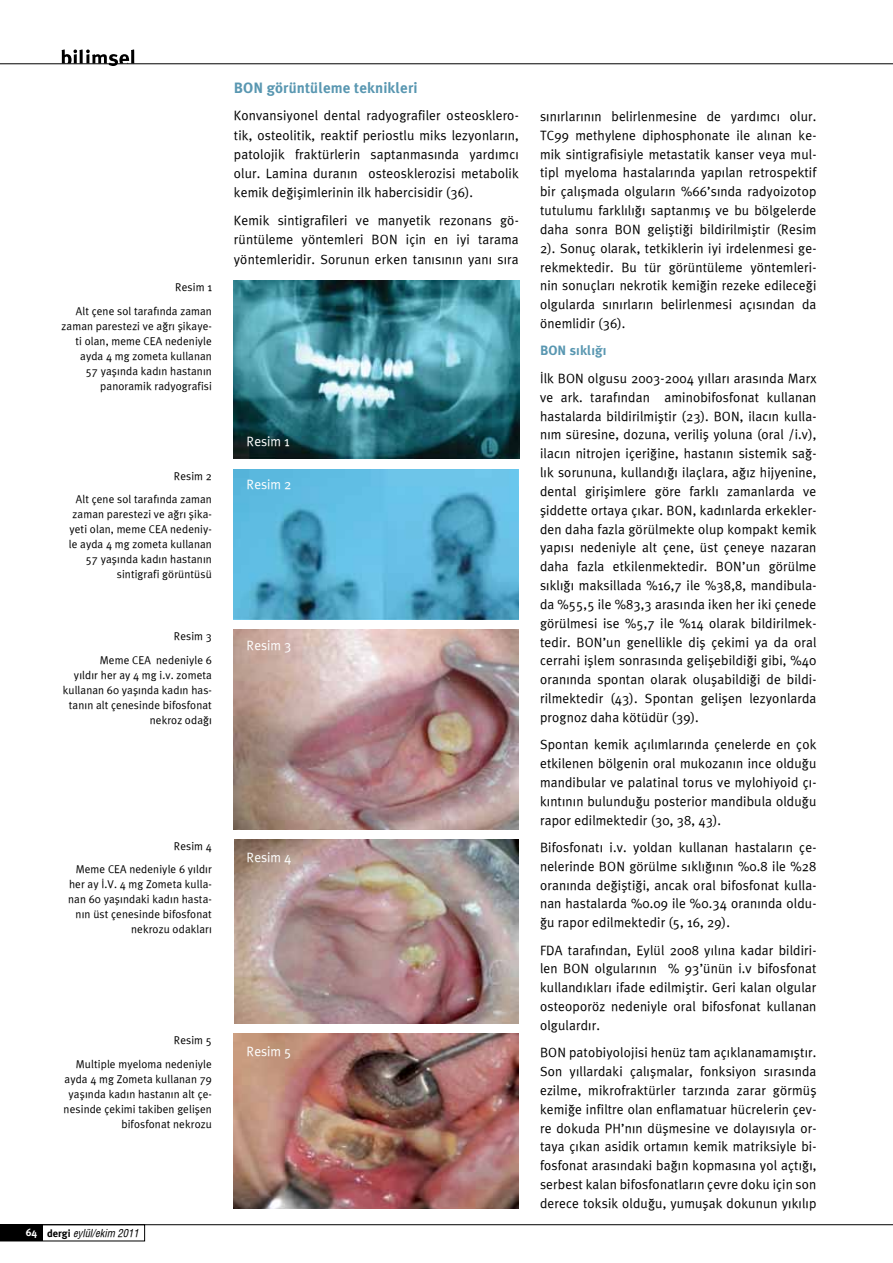
<style>
.page{position:relative;width:893px;height:1263px;background:#fff}
.page>*{position:absolute;margin:0;border:0;box-sizing:border-box;transform-origin:0 0}
.t1{font:15px "Meta Plus Bold Roman Ti";letter-spacing:.01em;color:#5997b1}
.t2{font:13.5px/18.9px "Meta Plus X Normal";letter-spacing:.01em;color:#000;text-align:justify}
.t3{font:13.5px "Meta Plus X Normal";color:#fff}
.t4{font:13.5px "Meta Plus Bold Roman Ti";letter-spacing:.01em;color:#5997b1}
.t5{font:11.25px/15px "Meta Plus X Normal";letter-spacing:.01em;color:#000;text-align:right}
.t6{font:italic 10.5px "Helvetica Condensed X Book";color:#000}
.s1{font-family:"Meta Plus Bold Roman Ti";font-style:normal;color:#fff}
.s2{font-family:"Meta Plus Bold Roman Ti";font-style:normal}
</style>
<div class="page">
<svg style="left:43px;top:1225px;width:102px;height:16px"></svg>
<div style="left:0;top:1225px;width:43px;height:16px;background:#000"></div>
<hr style="left:0;top:63px;width:893px;height:1px;background:#000">
<hr style="left:0;top:1224px;width:893px;height:1px;background:#000">
<svg style="left:62px;top:49px;width:72px;height:17px"></svg>
<img style="left:234px;top:469px;width:285px;height:150px">
<img style="left:234px;top:630px;width:285px;height:199px">
<img style="left:234px;top:839px;width:285px;height:184px">
<img style="left:234px;top:1034px;width:284px;height:174px">
<img style="left:234px;top:281px;width:285px;height:178px">
<p class="t5" style="left:76px;top:275px;width:138px;line-height:23.5px">Resim 1<br>Alt çene sol tarafında zaman</p>
<p class="t5" style="left:62px;top:318px;width:152px">zaman parestezi ve ağrı şikaye&shy;ti olan, meme CEA nedeniyle ayda 4 mg zometa kullanan<br>57 yaşında kadın hastanın panoramik radyografisi</p>
<p class="t5" style="left:76px;top:464px;width:138px;line-height:23.5px">Resim 2<br>Alt çene sol tarafında zaman</p>
<p class="t5" style="left:69px;top:507px;width:145px">zaman parestezi ve ağrı şika&shy;yeti olan, meme CEA nedeniy&shy;le ayda 4 mg zometa kullanan<br>57 yaşında kadın hastanın sintigrafi görüntüsü</p>
<p class="t5" style="left:100px;top:624px;width:114px;line-height:23.5px">Resim 3<br>Meme CEA nedeniyle 6</p>
<p class="t5" style="left:63px;top:667px;width:151px">yıldır her ay 4 mg i.v. zometa kullanan 60 yaşında kadın has&shy;tanın alt çenesinde bifosfonat nekroz odağı</p>
<p class="t5" style="left:76px;top:834px;width:138px;line-height:23.5px">Resim 4<br>Meme CEA nedeniyle 6 yıldır</p>
<p class="t5" style="left:68px;top:876px;width:145px">her ay İ.V. 4 mg Zometa kulla&shy;nan 60 yaşındaki kadın hasta&shy;nın üst çenesinde bifosfonat nekrozu odakları</p>
<p class="t5" style="left:76px;top:1028px;width:138px;line-height:23.5px">Resim 5<br>Multiple myeloma nedeniyle</p>
<p class="t5" style="left:64px;top:1071px;width:150px">ayda 4 mg Zometa kullanan 79 yaşında kadın hastanın alt çe&shy;nesinde çekimi takiben gelişen bifosfonat nekrozu</p>
<p class="t6" style="left:26px;top:1226px;width:114px"><span class="s1">64</span> <span class="s2">dergi</span> eylül/ekim 2011</p>
<p class="t1" style="left:234px;top:79px;width:185px">BON görüntüleme teknikleri</p>
<p class="t2" style="left:234px;top:106px;width:286px">Konvansiyonel dental radyografiler osteosklero&shy;tik, osteolitik, reaktif periostlu miks lezyonların, patolojik fraktürlerin saptanmasında yardımcı olur. Lamina duranın osteosklerozisi metabolik kemik değişimlerinin ilk habercisidir (36).</p>
<p class="t2" style="left:234px;top:211px;width:286px">Kemik sintigrafileri ve manyetik rezonans gö&shy;rüntüleme yöntemleri BON için en iyi tarama yöntemleridir. Sorunun erken tanısının yanı sıra</p>
<p class="t3" style="left:247px;top:433px;width:45px">Resim 1</p>
<p class="t3" style="left:247px;top:477px;width:46px">Resim 2</p>
<p class="t3" style="left:247px;top:637px;width:46px">Resim 3</p>
<p class="t3" style="left:247px;top:849px;width:46px">Resim 4</p>
<p class="t3" style="left:247px;top:1044px;width:46px">Resim 5</p>
<p class="t2" style="left:540px;top:107px;width:278px">sınırlarının belirlenmesine de yardımcı olur.<br>TC99 methylene diphosphonate ile alınan ke&shy;mik sintigrafisiyle metastatik kanser veya mul&shy;tipl myeloma hastalarında yapılan retrospektif bir çalışmada olguların %66’sında radyoizotop tutulumu farklılığı saptanmış ve bu bölgelerde daha sonra BON geliştiği bildirilmiştir (Resim 2). Sonuç olarak, tetkiklerin iyi irdelenmesi ge&shy;rekmektedir. Bu tür görüntüleme yöntemleri&shy;nin sonuçları nekrotik kemiğin rezeke edileceği olgularda sınırların belirlenmesi açısından da önemlidir (36).</p>
<p class="t4" style="left:540px;top:343px;width:68px">BON sıklığı</p>
<p class="t2" style="left:540px;top:368px;width:278px">İlk BON olgusu 2003-2004 yılları arasında Marx ve ark. tarafından aminobifosfonat kullanan hastalarda bildirilmiştir (23). BON, ilacın kulla&shy;nım süresine, dozuna, veriliş yoluna (oral /i.v), ilacın nitrojen içeriğine, hastanın sistemik sağ&shy;lık sorununa, kullandığı ilaçlara, ağız hijyenine, dental girişimlere göre farklı zamanlarda ve şiddette ortaya çıkar. BON, kadınlarda erkekler&shy;den daha fazla görülmekte olup kompakt kemik yapısı nedeniyle alt çene, üst çeneye nazaran daha fazla etkilenmektedir. BON’un görülme sıklığı maksillada %16,7 ile %38,8, mandibula&shy;da %55,5 ile %83,3 arasında iken her iki çenede görülmesi ise %5,7 ile %14 olarak bildirilmek&shy;tedir. BON’un genellikle diş çekimi ya da oral cerrahi işlem sonrasında gelişebildiği gibi, %40 oranında spontan olarak oluşabildiği de bildi&shy;rilmektedir (43). Spontan gelişen lezyonlarda prognoz daha kötüdür (39).</p>
<p class="t2" style="left:540px;top:735px;width:278px">Spontan kemik açılımlarında çenelerde en çok etkilenen bölgenin oral mukozanın ince olduğu mandibular ve palatinal torus ve mylohiyoid çı&shy;kıntının bulunduğu posterior mandibula olduğu rapor edilmektedir (30, 38, 43).</p>
<p class="t2" style="left:540px;top:837px;width:278px">Bifosfonatı i.v. yoldan kullanan hastaların çe&shy;nelerinde BON görülme sıklığının %0.8 ile %28 oranında değiştiği, ancak oral bifosfonat kulla&shy;nan hastalarda %0.09 ile %0.34 oranında oldu&shy;ğu rapor edilmektedir (5, 16, 29).</p>
<p class="t2" style="left:540px;top:940px;width:278px">FDA tarafından, Eylül 2008 yılına kadar bildiri&shy;len BON olgularının % 93’ünün i.v bifosfonat kullandıkları ifade edilmiştir. Geri kalan olgular osteoporöz nedeniyle oral bifosfonat kullanan olgulardır.</p>
<p class="t2" style="left:540px;top:1043px;width:278px">BON patobiyolojisi henüz tam açıklanamamıştır.<br>Son yıllardaki çalışmalar, fonksiyon sırasında ezilme, mikrofraktürler tarzında zarar görmüş kemiğe infiltre olan enflamatuar hücrelerin çev&shy;re dokuda PH’nın düşmesine ve dolayısıyla or&shy;taya çıkan asidik ortamın kemik matriksiyle bi&shy;fosfonat arasındaki bağın kopmasına yol açtığı, serbest kalan bifosfonatların çevre doku için son derece toksik olduğu, yumuşak dokunun yıkılıp</p>
</div>
